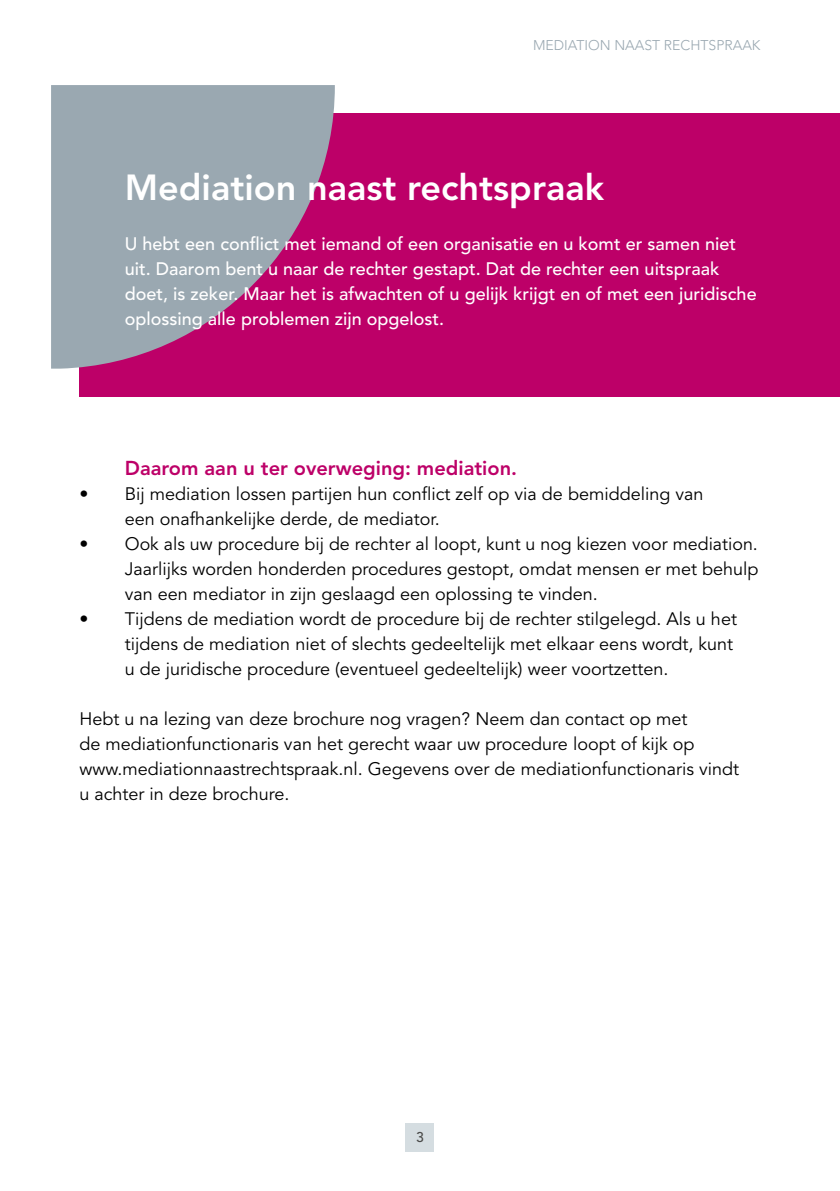
<style>
.page{position:relative;width:840px;height:1191px;background:#fff}
.page>*{position:absolute;margin:0;border:0;box-sizing:border-box;transform-origin:0 0}
._01_kop1{font:800 36px "Avenir";color:#fff}
._02_kop2{font:800 20px "Avenir";color:#bd0068}
._00_looptekst{font:18px/25px "Avenir";color:#000}
._10_kaderteksten{font:500 18px/25px "Avenir";color:#fff}
.t1{font:300 14px "Avenir";color:#9aa8b1}
.t2{font:500 14px "Avenir";color:#4a4a49}
</style>
<div class="page">
<div style="left:405px;top:1123px;width:29px;height:28px;background:#d5dde1"></div>
<div style="left:79px;top:113px;width:760px;height:284px;background:#bd0068"></div>
<svg style="left:51px;top:85px;width:283px;height:284px;fill:#9aa8b1"></svg>
<p class="t1" style="left:532px;top:37px;width:229px">MEDIATION NAAST RECHTSPRAAK</p>
<h1 class="_01_kop1" style="left:125px;top:166px;width:480px">Mediation naast rechtspraak</h1>
<p class="_10_kaderteksten" style="left:125px;top:232px;width:633px">U hebt een conflict met iemand of een organisatie en u komt er samen niet uit. Daarom bent u naar de rechter gestapt. Dat de rechter een uitspraak doet, is zeker. Maar het is afwachten of u gelijk krijgt en of met een juridische oplossing alle problemen zijn opgelost.</p>
<h2 class="_02_kop2" style="left:125px;top:456px;width:393px">Daarom aan u ter overweging: mediation.</h2>
<p class="_00_looptekst" style="left:125px;top:482px;width:579px;text-indent:-45px">• Bij mediation lossen partijen hun conflict zelf op via de bemiddeling van een onafhankelijke derde, de mediator.</p>
<p class="_00_looptekst" style="left:125px;top:532px;width:635px;text-align:justify;text-indent:-45px">• Ook als uw procedure bij de rechter al loopt, kunt u nog kiezen voor mediation.<br>Jaarlijks worden honderden procedures gestopt, omdat mensen er met behulp van een mediator in zijn geslaagd een oplossing te vinden.</p>
<p class="_00_looptekst" style="left:125px;top:607px;width:613px;text-indent:-45px">• Tijdens de mediation wordt de procedure bij de rechter stilgelegd. Als u het tijdens de mediation niet of slechts gedeeltelijk met elkaar eens wordt, kunt u de juridische procedure (eventueel gedeeltelijk) weer voortzetten.</p>
<p class="_00_looptekst" style="left:79px;top:707px;width:660px">Hebt u na lezing van deze brochure nog vragen? Neem dan contact op met<br>de mediationfunctionaris van het gerecht waar uw procedure loopt of kijk op www.mediationnaastrechtspraak.nl. Gegevens over de mediationfunctionaris vindt u achter in deze brochure.</p>
<p class="t2" style="left:416px;top:1129px;width:9px">3</p>
</div>
